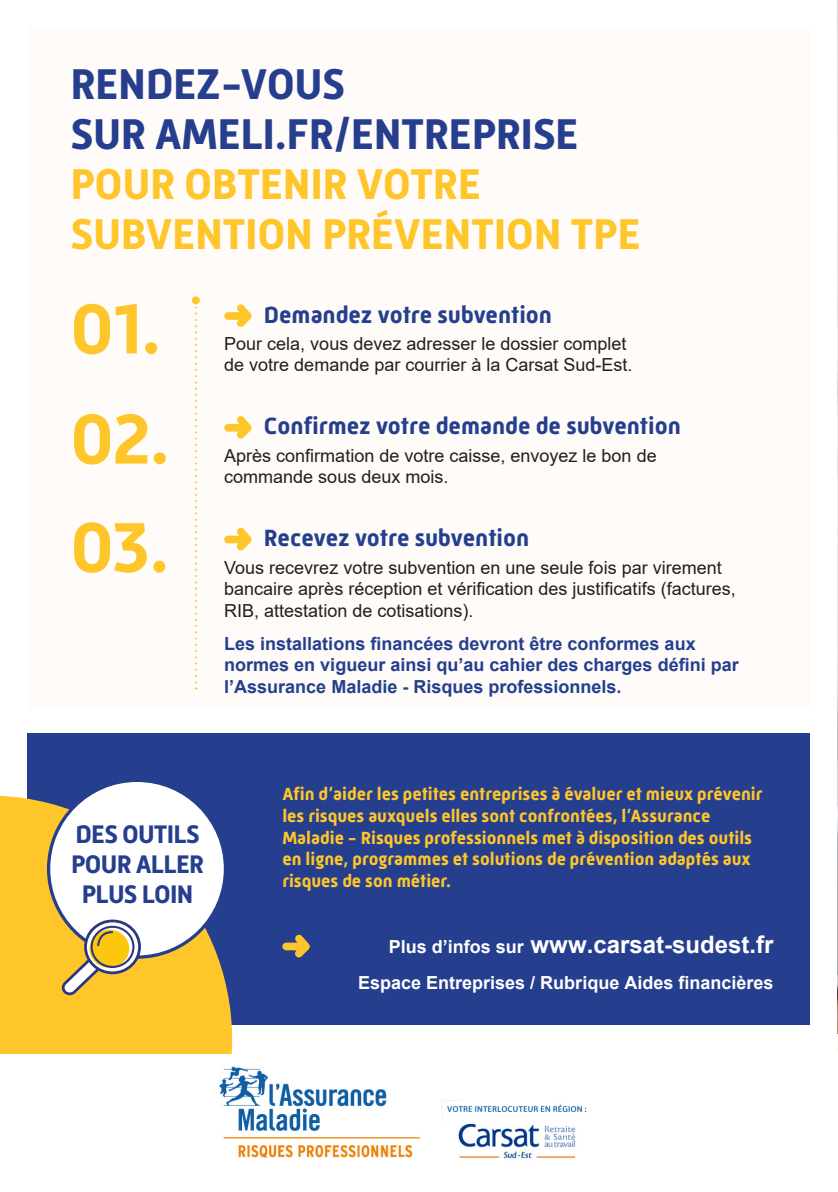
<style>
.page{position:relative;width:838px;height:1192px;background:#fff}
.page>*{position:absolute;margin:0;border:0;box-sizing:border-box;transform-origin:0 0}
.Titre{font:700 72px "Mic 32 New";color:#fec62a}
.Titre-2{font:700 44px/50px "Mic 32 New";letter-spacing:-.01em;color:#fec62a}
.Titre-3{font:700 44px/50px "Mic 32 New";letter-spacing:-.01em;color:#253f8e}
.SOUS_TITRE{font:700 26px/30px "Mic 32 New";letter-spacing:-.03em;color:#253f8e;text-align:center}
.t1{font:700 24px "Mic 32 New";color:#253f8e}
.SOUS_TITRE-2{font:700 24px "Arial";color:#fff}
.t2{font:18px/21.6px "Arial";color:#231f20}
.t3{font:700 18px/21.6px "Mic 32 New";color:#fec62a}
.t4{font:700 18px/21.6px "Arial";color:#253f8e}
.SOUS_TITRE-3{font:700 18px "Arial";color:#fff}
.s1{font-size:18px}
</style>
<div class="page">
<img style="left:192px;top:1037px;width:395px;height:122px">
<img style="left:837px;top:1px;width:1px;height:598px">
<svg style="left:837px;top:599px;width:1px;height:453px"></svg>
<div style="left:27px;top:733px;width:782px;height:291px;background:#253f8e"></div>
<svg style="left:0;top:795px;width:232px;height:258px;background:#e3b536"></svg>
<div style="left:49px;top:780px;width:176px;height:177px;background:#fff;border-radius:50%"></div>
<div style="left:27px;top:27px;width:782px;height:682px;background:#fefbf9"></div>
<svg style="left:195px;top:304px;width:2px;height:385px"></svg>
<div style="left:192px;top:296px;width:8px;height:8px;background:#fec62a;border-radius:50%"></div>
<svg style="left:224px;top:304px;width:27px;height:23px"></svg>
<svg style="left:224px;top:416px;width:27px;height:23px"></svg>
<svg style="left:224px;top:527px;width:27px;height:24px"></svg>
<svg style="left:62px;top:919px;width:79px;height:76px"></svg>
<svg style="left:282px;top:934px;width:28px;height:24px"></svg>
<p class="Titre-3" style="left:70px;top:59px;width:509px">RENDEZ-VOUS<br>SUR AMELI.FR/ENTREPRISE</p>
<p class="Titre-2" style="left:70px;top:159px;width:571px">POUR OBTENIR VOTRE<br>SUBVENTION PRÉVENTION TPE</p>
<p class="Titre" style="left:70px;top:287px;width:92px">01.</p>
<p class="Titre" style="left:70px;top:398px;width:101px">02.</p>
<p class="Titre" style="left:70px;top:506px;width:100px">03.</p>
<p class="t1" style="left:264px;top:301px;width:290px">Demandez votre subvention</p>
<p class="t2" style="left:224px;top:333px;width:410px">Pour cela, vous devez adresser le dossier complet de votre demande par courrier à la Carsat Sud-Est.</p>
<p class="t1" style="left:264px;top:412px;width:418px">Confirmez votre demande de subvention</p>
<p class="t2" style="left:224px;top:444px;width:434px">Après confirmation de votre caisse, envoyez le bon de commande sous deux mois.</p>
<p class="t1" style="left:264px;top:524px;width:267px">Recevez votre subvention</p>
<p class="t2" style="left:224px;top:556px;width:513px">Vous recevrez votre subvention en une seule fois par virement bancaire après réception et vérification des justificatifs (factures,<br>RIB, attestation de cotisations).</p>
<p class="t4" style="left:224px;top:633px;width:516px">Les installations financées devront être conformes aux normes en vigueur ainsi qu’au cahier des charges défini par l’Assurance Maladie - Risques professionnels.</p>
<p class="SOUS_TITRE" style="left:71px;top:819px;width:134px">DES OUTILS<br>POUR ALLER<br>PLUS LOIN</p>
<p class="t3" style="left:282px;top:783px;width:481px">Afin d’aider les petites entreprises à évaluer et mieux prévenir les risques auxquels elles sont confrontées, l’Assurance Maladie - Risques professionnels met à disposition des outils en ligne, programmes et solutions de prévention adaptés aux risques de son métier.</p>
<p class="SOUS_TITRE-2" style="left:389px;top:927px;width:386px"><span class="s1">Plus d’infos sur</span> www.carsat-sudest.fr</p>
<p class="SOUS_TITRE-3" style="left:358px;top:969px;width:417px">Espace Entreprises / Rubrique Aides financières</p>
</div>
